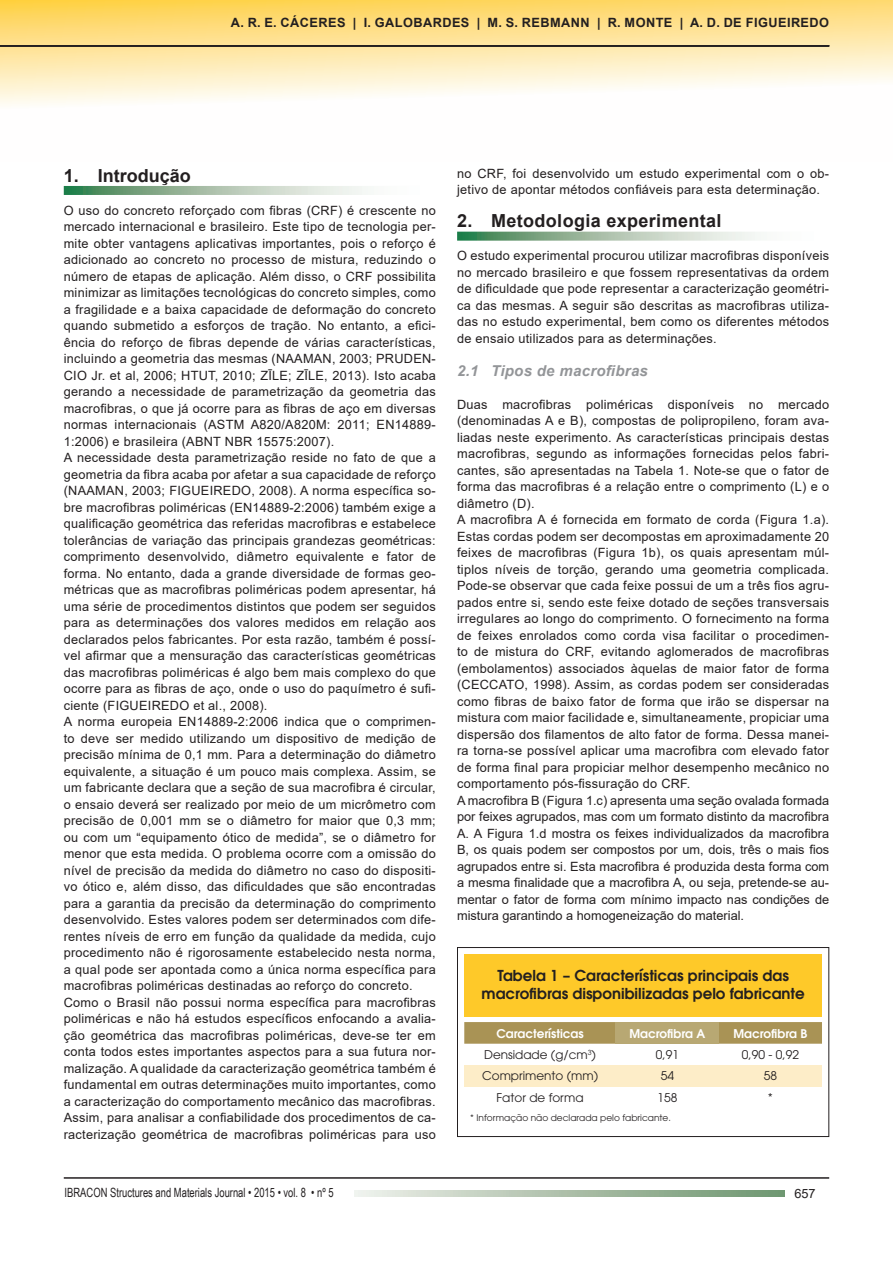
<style>
.page{position:relative;width:893px;height:1263px;background:#fff}
.page>*{position:absolute;margin:0;border:0;box-sizing:border-box;transform-origin:0 0}
.t1{font:700 18px "Arial";letter-spacing:.02em;color:#231f20}
.t2{font:700 18px "Arial";color:#231f20}
.t3{font:600 15px/18px "Avant Garde";color:#231f20;text-align:center}
.t4{font:italic 700 15px "Arial";letter-spacing:.02em;color:#939598}
.t5{font:12.75px/16.5px "Arial";letter-spacing:.02em;color:#231f20}
.t6{font:700 12.75px "Arial";letter-spacing:.035em;color:#231f20}
.t7{font:12.75px "Arial Narrow";color:#231f20;scale:.9 1}
.t8{font:12px "Avant Garde";color:#231f20}
.t9{font:600 12px "Avant Garde";color:#fff}
.t10{font:9px "Avant Garde";color:#231f20}
</style>
<div class="page">
<svg style="left:0;top:0;width:893px;height:105px"></svg>
<hr style="left:0;top:45px;width:829px;height:2px;background:#231f20">
<svg style="left:64px;top:186px;width:299px;height:9px;background:#a2bfa7"></svg>
<svg style="left:457px;top:232px;width:300px;height:9px;background:#a5c1aa"></svg>
<hr style="left:64px;top:1177px;width:765px;height:2px;background:#231f20">
<svg style="left:354px;top:1190px;width:431px;height:6px;background:#acc0aa"></svg>
<div style="left:457px;top:947px;width:372px;height:190px;border:1px solid #231f20"></div>
<div style="left:464px;top:954px;width:358px;height:62px;background:#fec929"></div>
<svg style="left:464px;top:1022px;width:358px;height:22px;background:#aa9458"></svg>
<div style="left:616px;top:1022px;width:103px;height:22px;background:#b8a873"></div>
<div style="left:464px;top:1065px;width:152px;height:21px;background:#fdedc8"></div>
<div style="left:616px;top:1065px;width:103px;height:21px;background:#fdedc8"></div>
<div style="left:719px;top:1065px;width:103px;height:21px;background:#fdedc8"></div>
<p class="t6" style="left:231px;top:14px;width:600px">A. R. E. CÁCERES | I. GALOBARDES | M. S. REBMANN | R. MONTE | A. D. DE FIGUEIREDO</p>
<h1 class="t2" style="left:64px;top:163px;width:129px">1. Introdução</h1>
<p class="t5" style="left:64px;top:202px;width:374px">O uso do concreto reforçado com fibras (CRF) é crescente no mercado internacional e brasileiro. Este tipo de tecnologia per&shy;mite obter vantagens aplicativas importantes, pois o reforço é adicionado ao concreto no processo de mistura, reduzindo o número de etapas de aplicação. Além disso, o CRF possibilita minimizar as limitações tecnológicas do concreto simples, como a fragilidade e a baixa capacidade de deformação do concreto quando submetido a esforços de tração. No entanto, a efici&shy;ência do reforço de fibras depende de várias características, incluindo a geometria das mesmas (NAAMAN, 2003; PRUDEN-CIO Jr. et al, 2006; HTUT, 2010; ZĪLE; ZĪLE, 2013). Isto acaba gerando a necessidade de parametrização da geometria das macrofibras, o que já ocorre para as fibras de aço em diversas normas internacionais (ASTM A820/A820M: 2011; EN14889- 1:2006) e brasileira (ABNT NBR 15575:2007).<br>A necessidade desta parametrização reside no fato de que a geometria da fibra acaba por afetar a sua capacidade de reforço (NAAMAN, 2003; FIGUEIREDO, 2008). A norma específica so&shy;bre macrofibras poliméricas (EN14889-2:2006) também exige a qualificação geométrica das referidas macrofibras e estabelece tolerâncias de variação das principais grandezas geométricas: comprimento desenvolvido, diâmetro equivalente e fator de forma. No entanto, dada a grande diversidade de formas geo&shy;métricas que as macrofibras poliméricas podem apresentar, há uma série de procedimentos distintos que podem ser seguidos para as determinações dos valores medidos em relação aos declarados pelos fabricantes. Por esta razão, também é possí&shy;vel afirmar que a mensuração das características geométricas das macrofibras poliméricas é algo bem mais complexo do que ocorre para as fibras de aço, onde o uso do paquímetro é sufi&shy;ciente (FIGUEIREDO et al., 2008).<br>A norma europeia EN14889-2:2006 indica que o comprimen&shy;to deve ser medido utilizando um dispositivo de medição de precisão mínima de 0,1 mm. Para a determinação do diâmetro equivalente, a situação é um pouco mais complexa. Assim, se um fabricante declara que a seção de sua macrofibra é circular, o ensaio deverá ser realizado por meio de um micrômetro com precisão de 0,001 mm se o diâmetro for maior que 0,3 mm; ou com um “equipamento ótico de medida”, se o diâmetro for menor que esta medida. O problema ocorre com a omissão do nível de precisão da medida do diâmetro no caso do dispositi&shy;vo ótico e, além disso, das dificuldades que são encontradas para a garantia da precisão da determinação do comprimento desenvolvido. Estes valores podem ser determinados com dife&shy;rentes níveis de erro em função da qualidade da medida, cujo procedimento não é rigorosamente estabelecido nesta norma, a qual pode ser apontada como a única norma específica para macrofibras poliméricas destinadas ao reforço do concreto.<br>Como o Brasil não possui norma específica para macrofibras poliméricas e não há estudos específicos enfocando a avalia&shy;ção geométrica das macrofibras poliméricas, deve-se ter em conta todos estes importantes aspectos para a sua futura nor&shy;malização. A qualidade da caracterização geométrica também é fundamental em outras determinações muito importantes, como a caracterização do comportamento mecânico das macrofibras.<br>Assim, para analisar a confiabilidade dos procedimentos de ca&shy;racterização geométrica de macrofibras poliméricas para uso</p>
<p class="t5" style="left:457px;top:165px;width:373px">no CRF, foi desenvolvido um estudo experimental com o ob&shy;jetivo de apontar métodos confiáveis para esta determinação.</p>
<h1 class="t1" style="left:457px;top:208px;width:266px">2. Metodologia experimental</h1>
<p class="t5" style="left:457px;top:248px;width:374px;text-align:justify">O estudo experimental procurou utilizar macrofibras disponíveis no mercado brasileiro e que fossem representativas da ordem de dificuldade que pode representar a caracterização geométri&shy;ca das mesmas. A seguir são descritas as macrofibras utiliza&shy;das no estudo experimental, bem como os diferentes métodos de ensaio utilizados para as determinações.</p>
<p class="t4" style="left:457px;top:361px;width:192px">2.1 Tipos de macrofibras</p>
<p class="t5" style="left:457px;top:396px;width:374px">Duas macrofibras poliméricas disponíveis no mercado (denominadas A e B), compostas de polipropileno, foram ava&shy;liadas neste experimento. As características principais destas macrofibras, segundo as informações fornecidas pelos fabri&shy;cantes, são apresentadas na Tabela 1. Note-se que o fator de forma das macrofibras é a relação entre o comprimento (L) e o diâmetro (D).<br>A macrofibra A é fornecida em formato de corda (Figura 1.a).<br>Estas cordas podem ser decompostas em aproximadamente 20 feixes de macrofibras (Figura 1b), os quais apresentam múl&shy;tiplos níveis de torção, gerando uma geometria complicada.<br>Pode-se observar que cada feixe possui de um a três fios agru&shy;pados entre si, sendo este feixe dotado de seções transversais irregulares ao longo do comprimento. O fornecimento na forma de feixes enrolados como corda visa facilitar o procedimen&shy;to de mistura do CRF, evitando aglomerados de macrofibras (embolamentos) associados àquelas de maior fator de forma (CECCATO, 1998). Assim, as cordas podem ser consideradas como fibras de baixo fator de forma que irão se dispersar na mistura com maior facilidade e, simultaneamente, propiciar uma dispersão dos filamentos de alto fator de forma. Dessa manei&shy;ra torna-se possível aplicar uma macrofibra com elevado fator de forma final para propiciar melhor desempenho mecânico no comportamento pós-fissuração do CRF.<br>A macrofibra B (Figura 1.c) apresenta uma seção ovalada formada por feixes agrupados, mas com um formato distinto da macrofibra A. A Figura 1.d mostra os feixes individualizados da macrofibra B, os quais podem ser compostos por um, dois, três o mais fios agrupados entre si. Esta macrofibra é produzida desta forma com a mesma finalidade que a macrofibra A, ou seja, pretende-se au&shy;mentar o fator de forma com mínimo impacto nas condições de mistura garantindo a homogeneização do material.</p>
<p class="t3" style="left:482px;top:966px;width:325px">Tabela 1 – Características principais das macrofibras disponibilizadas pelo fabricante</p>
<p class="t9" style="left:496px;top:1025px;width:89px">Características</p>
<p class="t9" style="left:629px;top:1025px;width:77px">Macrofibra A</p>
<p class="t9" style="left:733px;top:1025px;width:75px">Macrofibra B</p>
<p class="t8" style="left:484px;top:1047px;width:113px">Densidade (g/cm<sup>3</sup>)</p>
<p class="t8" style="left:656px;top:1047px;width:25px">0,91</p>
<p class="t8" style="left:742px;top:1047px;width:59px">0,90 - 0,92</p>
<p class="t8" style="left:482px;top:1069px;width:118px">Comprimento (mm)</p>
<p class="t8" style="left:661px;top:1069px;width:15px">54</p>
<p class="t8" style="left:764px;top:1069px;width:15px">58</p>
<p class="t8" style="left:496px;top:1090px;width:89px">Fator de forma</p>
<p class="t8" style="left:657px;top:1090px;width:21px">158</p>
<p class="t8" style="left:768px;top:1090px;width:7px">*</p>
<p class="t10" style="left:470px;top:1112px;width:202px">* Informação não declarada pelo fabricante.</p>
<p class="t7" style="left:65px;top:1183px;width:300px">IBRACON Structures and Materials Journal • 2015 • vol. 8 • nº 5</p>
<p class="t5" style="left:794px;top:1185px;width:23px">657</p>
</div>
